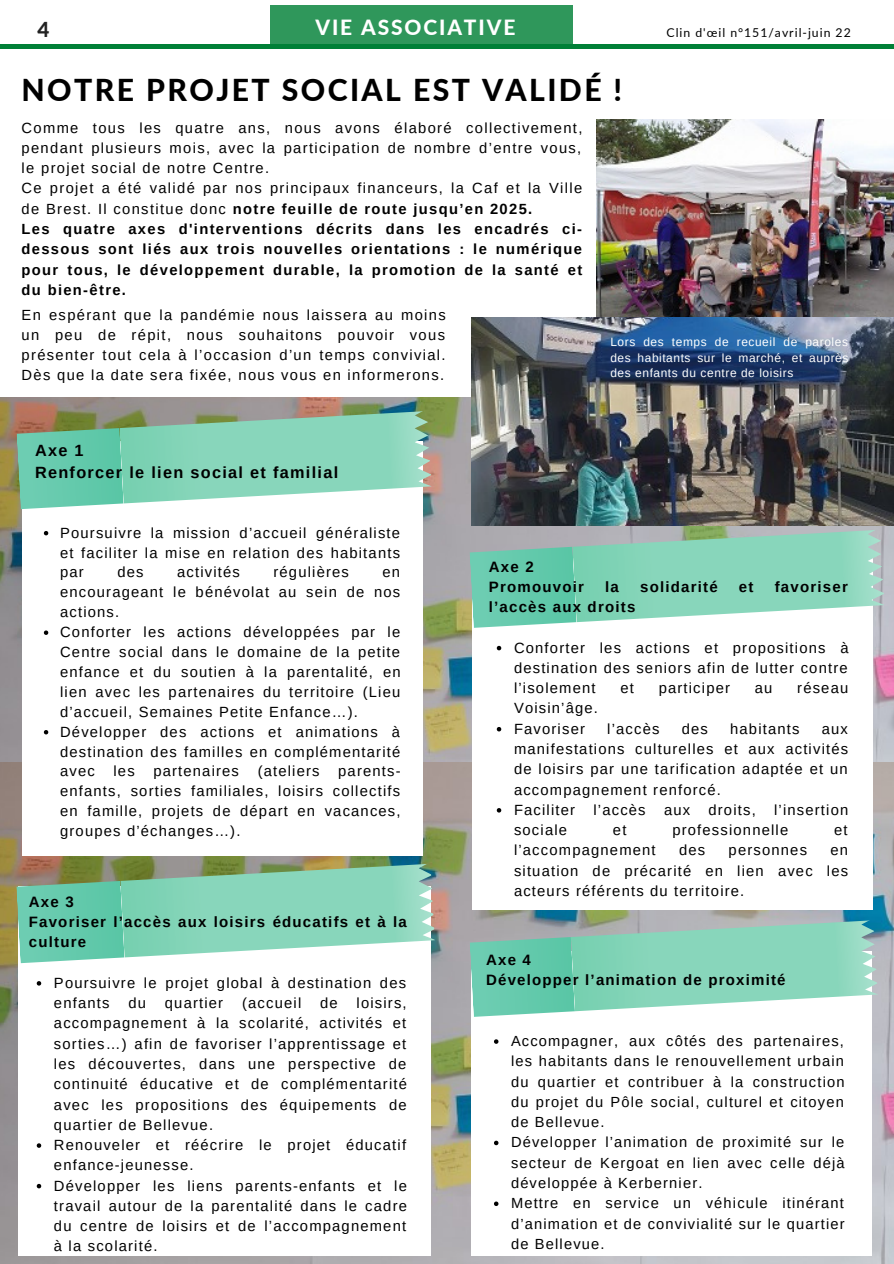
<style>
.page{position:relative;width:894px;height:1264px;background:#fff}
.page>*{position:absolute;margin:0;border:0;box-sizing:border-box;transform-origin:0 0}
.t1{font:800 30.15px "Lato";letter-spacing:.08em;color:#000}
.t2{font:800 21px "Lato";letter-spacing:.09em;color:#fff}
.t3{font:800 20.55px "Lato";color:#222}
.t4{font:700 16.2px "Arimo";letter-spacing:.08em;color:#000}
.t5{font:700 15px/20.2px "Arimo";letter-spacing:.08em;color:#000}
.t6{font:14.7px/20.2px "Arimo";letter-spacing:.08em;color:#000;text-align:justify}
.t7{font:700 14.7px/20.2px "Arimo";letter-spacing:.09em;color:#000;text-align:justify}
.t8{font:12.3px "Lato";letter-spacing:.08em;color:#000}
.t9{font:11.85px/15.9px "Arimo";letter-spacing:.05em;color:#fff;text-align:justify}
.s1{font-weight:700}
</style>
<div class="page">
<img style="left:0;top:397px;width:893px;height:365px">
<img style="left:0;top:762px;width:893px;height:501px">
<div style="left:23px;top:441px;width:399px;height:414px;background:#fff"></div>
<svg style="left:15px;top:411px;width:416px;height:98px;background:#8eccb3"></svg>
<svg style="left:44px;top:531px;width:4px;height:4px"></svg>
<svg style="left:44px;top:630px;width:4px;height:5px"></svg>
<svg style="left:44px;top:730px;width:4px;height:4px"></svg>
<div style="left:471px;top:951px;width:400px;height:304px;background:#fff"></div>
<svg style="left:468px;top:920px;width:409px;height:96px;background:#91d1bd"></svg>
<svg style="left:494px;top:1039px;width:4px;height:4px"></svg>
<svg style="left:494px;top:1140px;width:4px;height:5px"></svg>
<svg style="left:494px;top:1201px;width:4px;height:4px"></svg>
<div style="left:18px;top:886px;width:413px;height:369px;background:#fff"></div>
<svg style="left:15px;top:863px;width:419px;height:100px;background:#8ecdb2"></svg>
<svg style="left:37px;top:981px;width:4px;height:4px"></svg>
<svg style="left:37px;top:1143px;width:4px;height:4px"></svg>
<svg style="left:37px;top:1183px;width:4px;height:5px"></svg>
<div style="left:472px;top:558px;width:400px;height:351px;background:#fff"></div>
<svg style="left:468px;top:529px;width:416px;height:99px;background:#93d2bd"></svg>
<svg style="left:496px;top:646px;width:5px;height:4px"></svg>
<svg style="left:496px;top:727px;width:5px;height:4px"></svg>
<svg style="left:496px;top:808px;width:5px;height:4px"></svg>
<img style="left:596px;top:119px;width:297px;height:199px">
<img style="left:471px;top:318px;width:422px;height:207px">
<div style="left:270px;top:6px;width:302px;height:39px;background:#2f975b"></div>
<hr style="left:0;top:45px;width:893px;height:3px;background:#008037">
<p class="t3" style="left:38px;top:16px;width:13px">4</p>
<p class="t2" style="left:315px;top:14px;width:201px">VIE ASSOCIATIVE</p>
<p class="t8" style="left:666px;top:25px;width:186px">Clin d'œil n°151/avril-juin 22</p>
<p class="t1" style="left:22px;top:71px;width:602px">NOTRE PROJET SOCIAL EST VALIDÉ !</p>
<p class="t6" style="left:22px;top:117px;width:562px">Comme tous les quatre ans, nous avons élaboré collectivement, pendant plusieurs mois, avec la participation de nombre d’entre vous, le projet social de notre Centre.</p>
<p class="t6" style="left:22px;top:178px;width:562px">Ce projet a été validé par nos principaux financeurs, la Caf et la Ville de Brest. Il constitue donc <span class="s1">notre feuille de route jusqu’en 2025.</span></p>
<p class="t7" style="left:22px;top:219px;width:562px">Les quatre axes d'interventions décrits dans les encadrés ci&shy;dessous sont liés aux trois nouvelles orientations : le numérique pour tous, le développement durable, la promotion de la santé et du bien-être.</p>
<p class="t6" style="left:22px;top:304px;width:425px">En espérant que la pandémie nous laissera au moins un peu de répit, nous souhaitons pouvoir vous présenter tout cela à l’occasion d’un temps convivial.<br>Dès que la date sera fixée, nous vous en informerons.</p>
<p class="t4" style="left:35px;top:441px;width:50px">Axe 1</p>
<p class="t4" style="left:35px;top:463px;width:304px">Renforcer le lien social et familial</p>
<p class="t9" style="left:610px;top:333px;width:239px">Lors des temps de recueil de paroles des habitants sur le marché, et auprès des enfants du centre de loisirs</p>
<p class="t6" style="left:60px;top:522px;width:341px">Poursuivre la mission d’accueil généraliste et faciliter la mise en relation des habitants par</p>
<p class="t6" style="left:117px;top:562px;width:28px">des</p>
<p class="t6" style="left:177px;top:562px;width:64px">activités</p>
<p class="t6" style="left:273px;top:562px;width:77px">régulières</p>
<p class="t6" style="left:60px;top:562px;width:341px;text-indent:322px">en encourageant le bénévolat au sein de nos actions.</p>
<p class="t6" style="left:60px;top:622px;width:342px">Conforter les actions développées par le Centre social dans le domaine de la petite enfance et du soutien à la parentalité, en lien avec les partenaires du territoire (Lieu d’accueil, Semaines Petite Enfance…).</p>
<p class="t6" style="left:60px;top:721px;width:341px">Développer des actions et animations à destination des familles en complémentarité avec</p>
<p class="t6" style="left:113px;top:761px;width:23px">les</p>
<p class="t6" style="left:153px;top:761px;width:87px">partenaires</p>
<p class="t6" style="left:257px;top:761px;width:63px">(ateliers</p>
<p class="t6" style="left:60px;top:761px;width:342px;text-indent:278px">parents&shy;enfants, sorties familiales, loisirs collectifs en famille, projets de départ en vacances, groupes d’échanges…).</p>
<p class="t5" style="left:29px;top:891px;width:46px">Axe 3</p>
<p class="t5" style="left:29px;top:911px;width:379px">Favoriser l’accès aux loisirs éducatifs et à la culture</p>
<p class="t5" style="left:488px;top:556px;width:46px">Axe 2</p>
<p class="t5" style="left:488px;top:576px;width:97px">Promouvoir</p>
<p class="t5" style="left:605px;top:576px;width:15px">la</p>
<p class="t5" style="left:640px;top:576px;width:79px">solidarité</p>
<p class="t5" style="left:738px;top:576px;width:16px">et</p>
<p class="t5" style="left:774px;top:576px;width:75px">favoriser</p>
<p class="t5" style="left:488px;top:596px;width:148px">l’accès aux droits</p>
<p class="t6" style="left:514px;top:637px;width:336px">Conforter les actions et propositions à destination des seniors afin de lutter contre l’isolement</p>
<p class="t6" style="left:620px;top:678px;width:15px">et</p>
<p class="t6" style="left:658px;top:678px;width:73px">participer</p>
<p class="t6" style="left:754px;top:678px;width:19px">au</p>
<p class="t6" style="left:797px;top:678px;width:53px">réseau</p>
<p class="t6" style="left:514px;top:698px;width:86px">Voisin’âge.</p>
<p class="t6" style="left:514px;top:718px;width:72px">Favoriser</p>
<p class="t6" style="left:607px;top:718px;width:54px">l’accès</p>
<p class="t6" style="left:681px;top:718px;width:28px">des</p>
<p class="t6" style="left:730px;top:718px;width:71px">habitants</p>
<p class="t6" style="left:514px;top:718px;width:335px;text-indent:308px">aux manifestations culturelles et aux activités de loisirs par une tarification adaptée et un accompagnement renforcé.</p>
<p class="t6" style="left:514px;top:799px;width:336px">Faciliter l’accès aux droits, l’insertion sociale</p>
<p class="t6" style="left:612px;top:819px;width:15px">et</p>
<p class="t6" style="left:672px;top:819px;width:117px">professionnelle</p>
<p class="t6" style="left:834px;top:819px;width:15px">et</p>
<p class="t6" style="left:514px;top:840px;width:143px">l’accompagnement</p>
<p class="t6" style="left:679px;top:840px;width:28px">des</p>
<p class="t6" style="left:728px;top:840px;width:80px">personnes</p>
<p class="t6" style="left:514px;top:840px;width:335px;text-indent:316px">en situation de précarité en lien avec les acteurs référents du territoire.</p>
<p class="t5" style="left:486px;top:949px;width:46px">Axe 4</p>
<p class="t6" style="left:54px;top:972px;width:353px">Poursuivre le projet global à destination des</p>
<p class="t5" style="left:486px;top:969px;width:301px">Développer l’animation de proximité</p>
<p class="t6" style="left:54px;top:992px;width:57px">enfants</p>
<p class="t6" style="left:128px;top:992px;width:19px">du</p>
<p class="t6" style="left:165px;top:992px;width:60px">quartier</p>
<p class="t6" style="left:242px;top:992px;width:61px">(accueil</p>
<p class="t6" style="left:320px;top:992px;width:19px">de</p>
<p class="t6" style="left:54px;top:992px;width:354px;text-indent:302px">loisirs, accompagnement à la scolarité, activités et sorties…) afin de favoriser l’apprentissage et les découvertes, dans une perspective de continuité éducative et de complémentarité avec les propositions des équipements de quartier de Bellevue.</p>
<p class="t6" style="left:54px;top:1134px;width:353px">Renouveler et réécrire le projet éducatif enfance-jeunesse.</p>
<p class="t6" style="left:54px;top:1175px;width:354px">Développer les liens parents-enfants et le travail autour de la parentalité dans le cadre du centre de loisirs et de l’accompagnement à la scolarité.</p>
<p class="t6" style="left:511px;top:1030px;width:335px">Accompagner, aux côtés des partenaires, les habitants dans le renouvellement urbain du quartier et contribuer à la construction du projet du Pôle social, culturel et citoyen de Bellevue.</p>
<p class="t6" style="left:511px;top:1132px;width:335px">Développer l’animation de proximité sur le secteur de Kergoat en lien avec celle déjà développée à Kerbernier.</p>
<p class="t6" style="left:511px;top:1192px;width:335px">Mettre en service un véhicule itinérant d’animation et de convivialité sur le quartier de Bellevue.</p>
</div>
